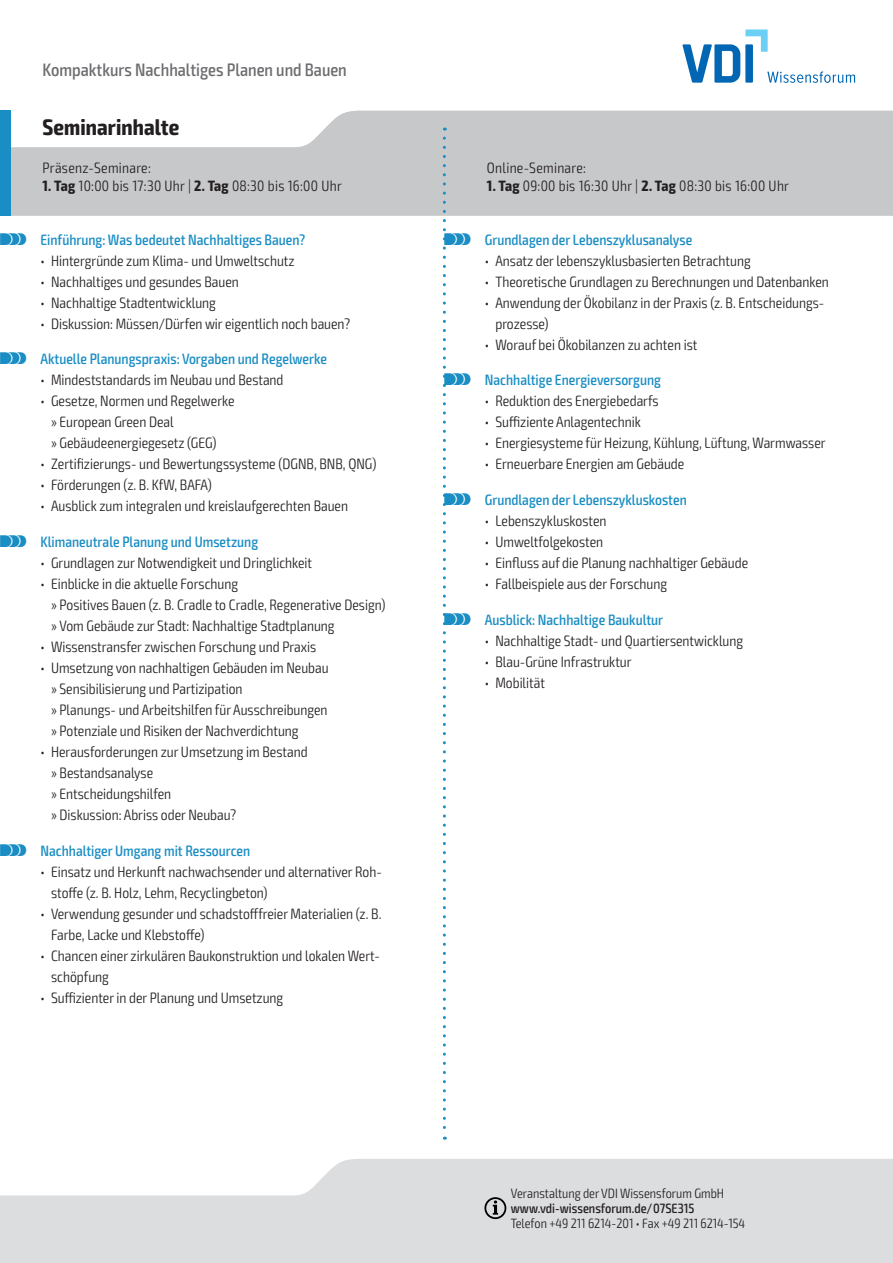
<style>
.page{position:relative;width:893px;height:1263px;background:#fff}
.page>*{position:absolute;margin:0;border:0;box-sizing:border-box;transform-origin:0 0}
.t1{font:700 condensed 22.5px "Exo 2";letter-spacing:.005em;color:#231f20}
.t2{font:500 condensed 18px "Exo 2";color:#6c6d70}
.t3{font:300 condensed 15px/21px "Exo 2";color:#231f20}
.t4{font:500 condensed 15px "Exo 2";color:#1a8dc4}
.t5{font:300 condensed 15px "Exo 2";letter-spacing:.02em;color:#231f20}
.t6{font:300 condensed 13.5px "Exo 2";color:#231f20}
.t7{font:500 condensed 13.5px "Exo 2";color:#231f20}
.s1{font-weight:700}
.s2{font-family:"VDI Iconset S4 A Regular";font-weight:400;font-stretch:normal}
</style>
<div class="page">
<svg style="left:0;top:1159px;width:893px;height:104px;background:#e0e1e3"></svg>
<svg style="left:11px;top:111px;width:882px;height:105px;background:#cdced0"></svg>
<div style="left:0;top:111px;width:11px;height:105px;background:#1a8dc4"></div>
<svg style="left:484px;top:1197px;width:22px;height:22px"></svg>
<svg style="left:682px;top:30px;width:173px;height:53px"></svg>
<svg style="left:443px;top:138px;width:3px;height:1002px"></svg>
<p class="t2" style="left:43px;top:59px;width:306px">Kompaktkurs Nachhaltiges Planen und Bauen</p>
<h1 class="t1" style="left:43px;top:113px;width:138px">Seminarinhalte</h1>
<p class="t5" style="left:43px;top:159px;width:110px">Präsenz-Seminare:</p>
<p class="t5" style="left:43px;top:177px;width:301px"><span class="s1">1. Tag</span> 10:00 bis 17:30 Uhr | <span class="s1">2. Tag</span> 08:30 bis 16:00 Uhr</p>
<p class="t4" style="left:0;top:230px;width:307px"><span class="s2">S</span> Einführung: Was bedeutet Nachhaltiges Bauen?</p>
<p class="t3" style="left:40px;top:250px;width:256px">• Hintergründe zum Klima- und Umweltschutz</p>
<p class="t3" style="left:40px;top:271px;width:200px">• Nachhaltiges und gesundes Bauen</p>
<p class="t3" style="left:40px;top:292px;width:177px">• Nachhaltige Stadtentwicklung</p>
<p class="t3" style="left:40px;top:313px;width:311px">• Diskussion: Müssen/Dürfen wir eigentlich noch bauen?</p>
<p class="t4" style="left:0;top:350px;width:328px"><span class="s2">S</span> Aktuelle Planungspraxis: Vorgaben und Regelwerke</p>
<p class="t3" style="left:40px;top:370px;width:245px">• Mindeststandards im Neubau und Bestand</p>
<p class="t3" style="left:51px;top:391px;width:185px;text-indent:-11px">• Gesetze, Normen und Regelwerke » European Green Deal<br>» Gebäudeenergiegesetz (GEG)</p>
<p class="t3" style="left:40px;top:454px;width:338px">• Zertifizierungs- und Bewertungssysteme (DGNB, BNB, QNG)</p>
<p class="t3" style="left:40px;top:475px;width:173px">• Förderungen (z. B. KfW, BAFA)</p>
<p class="t3" style="left:40px;top:496px;width:309px">• Ausblick zum integralen und kreislaufgerechten Bauen</p>
<p class="t4" style="left:0;top:533px;width:260px"><span class="s2">S</span> Klimaneutrale Planung und Umsetzung</p>
<p class="t3" style="left:40px;top:553px;width:273px">• Grundlagen zur Notwendigkeit und Dringlichkeit</p>
<p class="t3" style="left:51px;top:574px;width:336px;text-indent:-11px">• Einblicke in die aktuelle Forschung<br>» Positives Bauen (z. B. Cradle to Cradle, Regenerative Design) » Vom Gebäude zur Stadt: Nachhaltige Stadtplanung</p>
<p class="t3" style="left:40px;top:637px;width:277px">• Wissenstransfer zwischen Forschung und Praxis</p>
<p class="t3" style="left:51px;top:658px;width:279px;text-indent:-11px">• Umsetzung von nachhaltigen Gebäuden im Neubau » Sensibilisierung und Partizipation<br>» Planungs- und Arbeitshilfen für Ausschreibungen » Potenziale und Risiken der Nachverdichtung</p>
<p class="t3" style="left:51px;top:742px;width:258px;text-indent:-11px">• Herausforderungen zur Umsetzung im Bestand » Bestandsanalyse<br>» Entscheidungshilfen<br>» Diskussion: Abriss oder Neubau?</p>
<p class="t4" style="left:0;top:842px;width:252px"><span class="s2">S</span> Nachhaltiger Umgang mit Ressourcen</p>
<p class="t3" style="left:51px;top:862px;width:330px;text-indent:-11px">• Einsatz und Herkunft nachwachsender und alternativer Roh&shy;stoffe (z. B. Holz, Lehm, Recyclingbeton)</p>
<p class="t3" style="left:51px;top:904px;width:332px;text-indent:-11px">• Verwendung gesunder und schadstofffreier Materialien (z. B.<br>Farbe, Lacke und Klebstoffe)</p>
<p class="t3" style="left:51px;top:946px;width:331px;text-indent:-11px">• Chancen einer zirkulären Baukonstruktion und lokalen Wert&shy;schöpfung</p>
<p class="t3" style="left:40px;top:988px;width:244px">• Suffizienter in der Planung und Umsetzung</p>
<p class="t5" style="left:487px;top:159px;width:101px">Online-Seminare:</p>
<p class="t5" style="left:487px;top:177px;width:304px"><span class="s1">1. Tag</span> 09:00 bis 16:30 Uhr | <span class="s1">2. Tag</span> 08:30 bis 16:00 Uhr</p>
<p class="t4" style="left:444px;top:230px;width:249px"><span class="s2">S</span> Grundlagen der Lebenszyklusanalyse</p>
<p class="t3" style="left:485px;top:250px;width:267px">• Ansatz der lebenszyklusbasierten Betrachtung</p>
<p class="t3" style="left:485px;top:271px;width:346px">• Theoretische Grundlagen zu Berechnungen und Datenbanken</p>
<p class="t3" style="left:495px;top:292px;width:329px;text-indent:-11px">• Anwendung der Ökobilanz in der Praxis (z. B. Entscheidungs&shy;prozesse)</p>
<p class="t3" style="left:485px;top:334px;width:214px">• Worauf bei Ökobilanzen zu achten ist</p>
<p class="t4" style="left:444px;top:371px;width:218px"><span class="s2">S</span> Nachhaltige Energieversorgung</p>
<p class="t3" style="left:485px;top:391px;width:175px">• Reduktion des Energiebedarfs</p>
<p class="t3" style="left:485px;top:412px;width:158px">• Suffiziente Anlagentechnik</p>
<p class="t3" style="left:485px;top:433px;width:342px">• Energiesysteme für Heizung, Kühlung, Lüftung, Warmwasser</p>
<p class="t3" style="left:485px;top:454px;width:201px">• Erneuerbare Energien am Gebäude</p>
<p class="t4" style="left:444px;top:491px;width:244px"><span class="s2">S</span> Grundlagen der Lebenszykluskosten</p>
<p class="t3" style="left:485px;top:511px;width:123px">• Lebenszykluskosten</p>
<p class="t3" style="left:485px;top:532px;width:120px">• Umweltfolgekosten</p>
<p class="t3" style="left:485px;top:553px;width:265px">• Einfluss auf die Planung nachhaltiger Gebäude</p>
<p class="t3" style="left:485px;top:574px;width:184px">• Fallbeispiele aus der Forschung</p>
<p class="t4" style="left:444px;top:611px;width:220px"><span class="s2">S</span> Ausblick: Nachhaltige Baukultur</p>
<p class="t3" style="left:485px;top:631px;width:260px">• Nachhaltige Stadt- und Quartiersentwicklung</p>
<p class="t3" style="left:485px;top:652px;width:148px">• Blau-Grüne Infrastruktur</p>
<p class="t3" style="left:485px;top:673px;width:62px">• Mobilität</p>
<p class="t6" style="left:511px;top:1185px;width:215px">Veranstaltung der VDI Wissensforum GmbH</p>
<p class="t7" style="left:511px;top:1200px;width:185px">www.vdi-wissensforum.de/07SE315</p>
<p class="t6" style="left:511px;top:1215px;width:236px">Telefon +49 211 6214-201 • Fax +49 211 6214-154</p>
</div>
